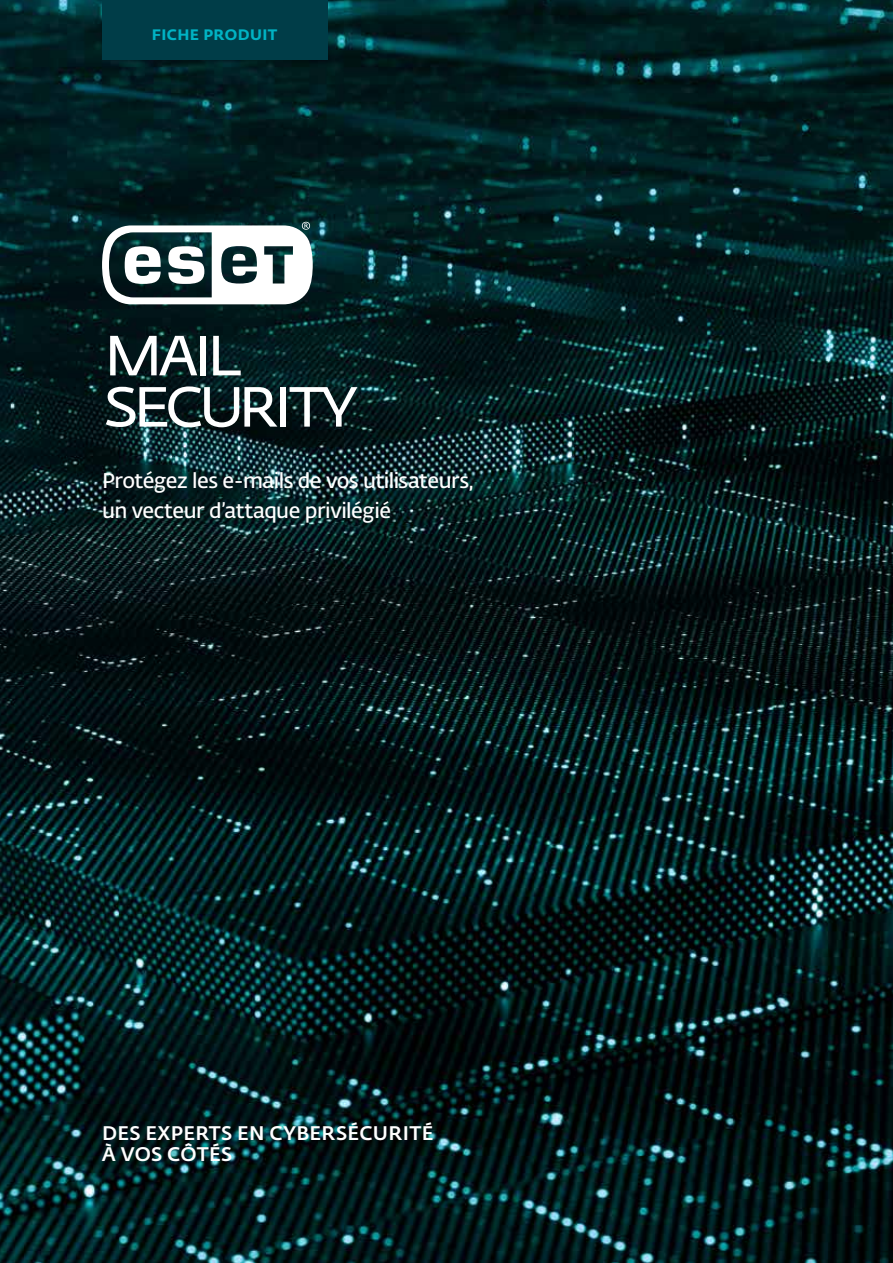
<style>
.page{position:relative;width:893px;height:1263px;background:#fff}
.page>*{position:absolute;margin:0;border:0;box-sizing:border-box;transform-origin:0 0}
.t1{font:21px/30px "Fedra Sans Alt Pro Demi LF";letter-spacing:-.025em;color:#fff}
.t2{font:19.5px/21px "Fedra Sans Alt Pro Med LF";letter-spacing:.015em;color:#fff}
.t3{font:15px "Fedra Sans Alt Pro Bold LF";letter-spacing:.03em;color:#00b3c4}
</style>
<div class="page">
<img style="left:0;top:0;width:893px;height:1263px">
<div style="left:102px;top:0;width:225px;height:60px;background:#003d48"></div>
<svg style="left:110px;top:336px;width:87px;height:39px"></svg>
<div style="left:200px;top:336px;width:5px;height:39px;background:#fff"></div>
<svg style="left:213px;top:336px;width:28px;height:39px"></svg>
<svg style="left:102px;top:222px;width:211px;height:82px"></svg>
<svg style="left:106px;top:386px;width:171px;height:41px"></svg>
<div style="left:280px;top:387px;width:6px;height:40px;background:#fff"></div>
<svg style="left:290px;top:387px;width:67px;height:40px"></svg>
<p class="t3" style="left:152px;top:23px;width:127px">FICHE PRODUIT</p>
<p class="t1" style="left:102px;top:465px;width:373px">Protégez les e-mails de vos utilisateurs, un vecteur d’attaque privilégié</p>
<p class="t2" style="left:102px;top:1121px;width:333px">DES EXPERTS EN CYBERSÉCURITÉ<br>À VOS CÔTÉS</p>
</div>
